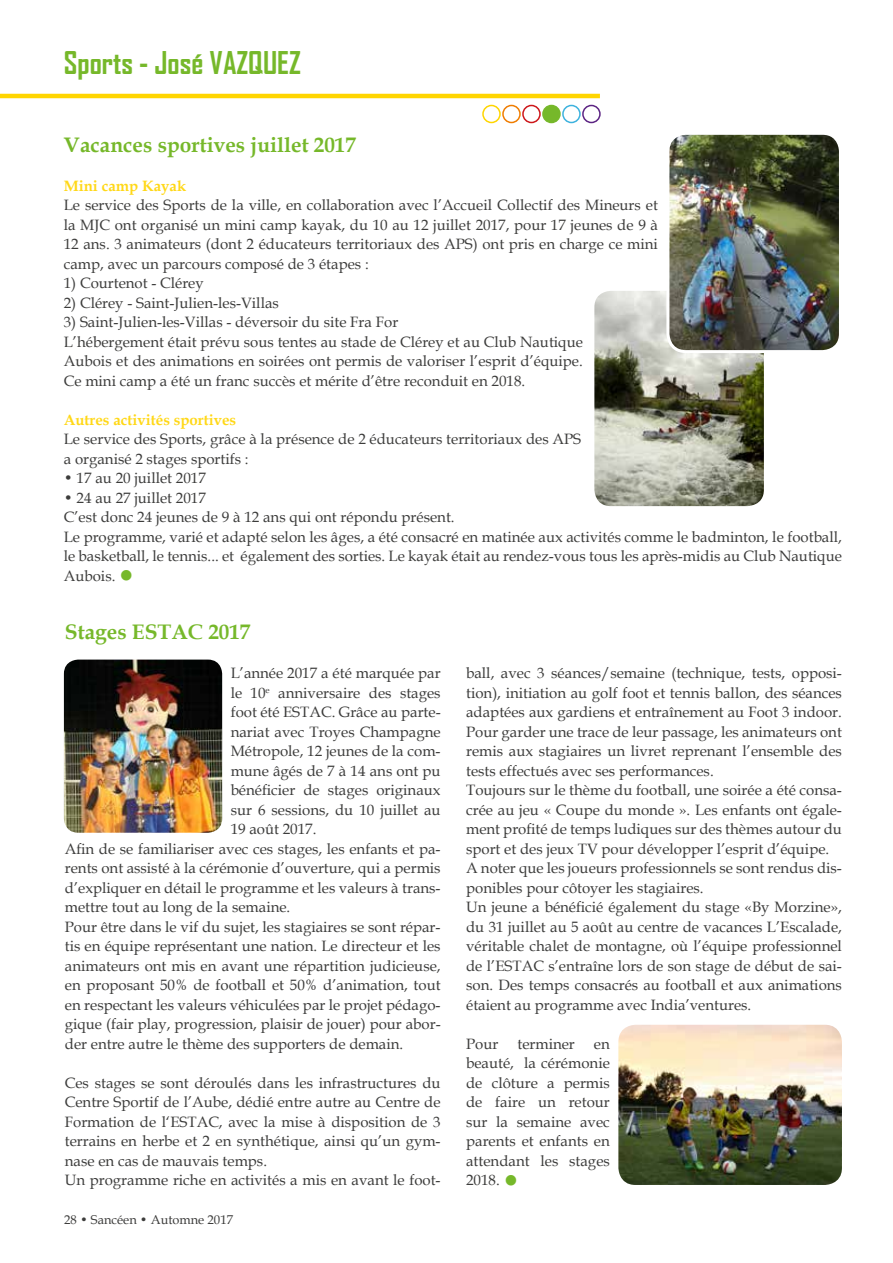
<style>
.page{position:relative;width:893px;height:1263px;background:#fff}
.page>*{position:absolute;margin:0;border:0;box-sizing:border-box;transform-origin:0 0}
.t1{font:700 30px "Agency FB";color:#76b82a}
.t2{font:700 21px "Book Antiqua";color:#76b82a}
.t3{font:15px/19.5px "Book Antiqua";color:#3c3c3b}
.t4{font:700 15px "Book Antiqua";color:#ffd817}
.t5{font:12.75px "Book Antiqua";color:#3c3c3b}
.s1{font-family:"Garamond";font-size:24px;color:#76b82a}
</style>
<div class="page">
<div style="left:582px;top:105px;width:19px;height:18px;border:2px solid #5c2483;border-radius:50%"></div>
<div style="left:562px;top:105px;width:19px;height:18px;border:2px solid #3db2de;border-radius:50%"></div>
<div style="left:543px;top:105px;width:17px;height:17px;background:#76b82a;border-radius:50%"></div>
<div style="left:542px;top:105px;width:19px;height:18px;border:2px solid #76b82a;border-radius:50%"></div>
<div style="left:522px;top:105px;width:19px;height:18px;border:2px solid #cd171a;border-radius:50%"></div>
<div style="left:502px;top:105px;width:19px;height:18px;border:2px solid #ef7d00;border-radius:50%"></div>
<div style="left:482px;top:105px;width:19px;height:18px;border:2px solid #ffd500;border-radius:50%"></div>
<hr style="left:0;top:94px;width:600px;height:4px;background:#ffd500">
<img style="left:595px;top:292px;width:168px;height:213px">
<div style="left:591px;top:288px;width:176px;height:221px;border:3px solid #fff;border-radius:18px"></div>
<img style="left:668px;top:136px;width:170px;height:216px">
<div style="left:666px;top:132px;width:176px;height:221px;border:3px solid #fff;border-radius:18px"></div>
<img style="left:618px;top:1025px;width:224px;height:160px">
<img style="left:64px;top:660px;width:158px;height:173px">
<h1 class="t1" style="left:64px;top:44px;width:238px">Sports - José VAZQUEZ</h1>
<h2 class="t2" style="left:64px;top:130px;width:294px">Vacances sportives juillet 2017</h2>
<p class="t4" style="left:64px;top:175px;width:124px">Mini camp Kayak</p>
<p class="t3" style="left:64px;top:195px;width:596px;text-align:justify">Le service des Sports de la ville, en collaboration avec l’Accueil Collectif des Mineurs et la MJC ont organisé un mini camp kayak, du 10 au 12 juillet 2017, pour 17 jeunes de 9 à 12 ans. 3 animateurs (dont 2 éducateurs territoriaux des APS) ont pris en charge ce mini camp, avec un parcours composé de 3 étapes :</p>
<p class="t3" style="left:64px;top:273px;width:142px">1) Courtenot - Clérey</p>
<p class="t3" style="left:64px;top:292px;width:217px">2) Clérey - Saint-Julien-les-Villas</p>
<p class="t3" style="left:64px;top:312px;width:521px">3) Saint-Julien-les-Villas - déversoir du site Fra For<br>L’hébergement était prévu sous tentes au stade de Clérey et au Club Nautique Aubois et des animations en soirées ont permis de valoriser l’esprit d’équipe.<br>Ce mini camp a été un franc succès et mérite d’être reconduit en 2018.</p>
<p class="t4" style="left:64px;top:409px;width:174px">Autres activités sportives</p>
<p class="t3" style="left:64px;top:429px;width:519px">Le service des Sports, grâce à la présence de 2 éducateurs territoriaux des APS a organisé 2 stages sportifs :</p>
<p class="t3" style="left:64px;top:468px;width:144px">• 17 au 20 juillet 2017</p>
<p class="t3" style="left:64px;top:487px;width:780px">• 24 au 27 juillet 2017<br>C’est donc 24 jeunes de 9 à 12 ans qui ont répondu présent.<br>Le programme, varié et adapté selon les âges, a été consacré en matinée aux activités comme le badminton, le football, le basketball, le tennis... et également des sorties. Le kayak était au rendez-vous tous les après-midis au Club Nautique Aubois. <span class="s1">●</span></p>
<h2 class="t2" style="left:65px;top:618px;width:187px">Stages ESTAC 2017</h2>
<p class="t3" style="left:231px;top:663px;width:211px">L’année 2017 a été marquée par</p>
<p class="t3" style="left:231px;top:682px;width:211px">le 10<sup>e</sup> anniversaire des stages</p>
<p class="t3" style="left:231px;top:702px;width:211px">foot été ESTAC. Grâce au parte-</p>
<p class="t3" style="left:231px;top:721px;width:211px">nariat avec Troyes Champagne</p>
<p class="t3" style="left:231px;top:741px;width:211px">Métropole, 12 jeunes de la com-</p>
<p class="t3" style="left:231px;top:760px;width:211px">mune âgés de 7 à 14 ans ont pu</p>
<p class="t3" style="left:231px;top:780px;width:211px">bénéficier de stages originaux</p>
<p class="t3" style="left:231px;top:799px;width:211px">sur 6 sessions, du 10 juillet au</p>
<p class="t3" style="left:231px;top:819px;width:87px">19 août 2017.</p>
<p class="t3" style="left:65px;top:838px;width:377px">Afin de se familiariser avec ces stages, les enfants et pa-</p>
<p class="t3" style="left:65px;top:858px;width:377px">rents ont assisté à la cérémonie d’ouverture, qui a permis</p>
<p class="t3" style="left:65px;top:877px;width:377px">d’expliquer en détail le programme et les valeurs à trans-</p>
<p class="t3" style="left:65px;top:897px;width:227px">mettre tout au long de la semaine.</p>
<p class="t3" style="left:65px;top:916px;width:377px">Pour être dans le vif du sujet, les stagiaires se sont répar-</p>
<p class="t3" style="left:65px;top:936px;width:377px">tis en équipe représentant une nation. Le directeur et les</p>
<p class="t3" style="left:65px;top:955px;width:377px">animateurs ont mis en avant une répartition judicieuse,</p>
<p class="t3" style="left:65px;top:975px;width:377px">en proposant 50% de football et 50% d’animation, tout</p>
<p class="t3" style="left:65px;top:994px;width:377px">en respectant les valeurs véhiculées par le projet pédago-</p>
<p class="t3" style="left:65px;top:1014px;width:377px">gique (fair play, progression, plaisir de jouer) pour abor-</p>
<p class="t3" style="left:65px;top:1033px;width:340px">der entre autre le thème des supporters de demain.</p>
<p class="t3" style="left:65px;top:1072px;width:377px">Ces stages se sont déroulés dans les infrastructures du Centre Sportif de l’Aube, dédié entre autre au Centre de Formation de l‘ESTAC, avec la mise à disposition de 3 terrains en herbe et 2 en synthétique, ainsi qu’un gym&shy;nase en cas de mauvais temps.<br>Un programme riche en activités a mis en avant le foot-</p>
<p class="t5" style="left:64px;top:1211px;width:170px">28 • Sancéen • Automne 2017</p>
<p class="t3" style="left:466px;top:663px;width:377px">ball, avec 3 séances/semaine (technique, tests, opposi&shy;tion), initiation au golf foot et tennis ballon, des séances adaptées aux gardiens et entraînement au Foot 3 indoor.<br>Pour garder une trace de leur passage, les animateurs ont remis aux stagiaires un livret reprenant l’ensemble des tests effectués avec ses performances.<br>Toujours sur le thème du football, une soirée a été consa&shy;crée au jeu « Coupe du monde ». Les enfants ont égale&shy;ment profité de temps ludiques sur des thèmes autour du sport et des jeux TV pour développer l’esprit d’équipe.<br>A noter que les joueurs professionnels se sont rendus dis&shy;ponibles pour côtoyer les stagiaires.<br>Un jeune a bénéficié également du stage «By Morzine», du 31 juillet au 5 août au centre de vacances L’Escalade, véritable chalet de montagne, où l’équipe professionnel de l’ESTAC s’entraîne lors de son stage de début de sai&shy;son. Des temps consacrés au football et aux animations étaient au programme avec India’ventures.</p>
<p class="t3" style="left:466px;top:1033px;width:34px">Pour</p>
<p class="t3" style="left:517px;top:1033px;width:59px">terminer</p>
<p class="t3" style="left:466px;top:1033px;width:145px;text-align:justify;text-indent:128px">en beauté, la cérémonie de clôture a permis de faire un retour sur la semaine avec parents et enfants en attendant les stages 2018. <span class="s1">●</span></p>
</div>
